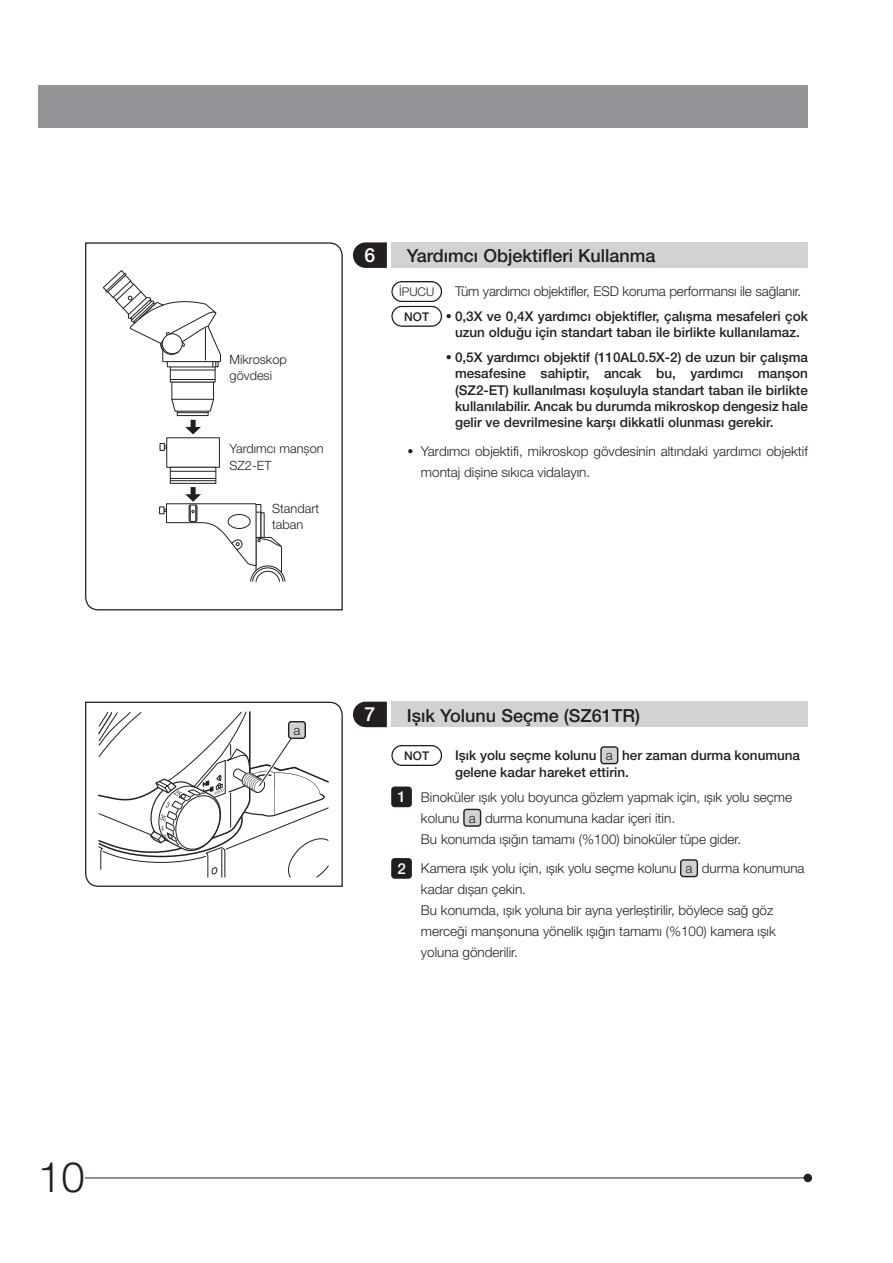
<style>
.page{position:relative;width:893px;height:1263px;background:#fff}
.page>*{position:absolute;margin:0;border:0;box-sizing:border-box;transform-origin:0 0}
.t1{font:300 42px "Helvetica Neue LT Pro";color:#231f20}
.t2{font:500 19.5px "Helvetica Neue LT Pro";color:#fff}
.t3{font:500 18px "Helvetica Neue LT Pro";color:#231f20}
.t4{font:500 15.15px "Helvetica Neue LT Pro";color:#fff}
.t5{font:300 13.5px/21px "Helvetica Neue LT Pro";color:#231f20}
.t6{font:500 13.5px/16.2px "Helvetica Neue LT Pro";color:#231f20}
.t7{font:300 12.75px/16.5px "Helvetica Neue LT Pro";color:#231f20}
.t8{font:500 12px "Helvetica Neue LT Pro";color:#231f20}
.t9{font:300 12px "Helvetica Neue LT Pro";color:#231f20}
.s1{font-family:"Olympus Leicht Normal";font-weight:400}
.s2{font-weight:500}
.s3{font-weight:300}
</style>
<div class="page">
<div style="left:804px;top:1174px;width:8px;height:8px;background:#231f20;border-radius:50%"></div>
<hr style="left:85px;top:1177px;width:723px;height:1px;background:#231f20">
<div style="left:38px;top:85px;width:770px;height:43px;background:#939598"></div>
<svg style="left:85px;top:701px;width:258px;height:186px"></svg>
<svg style="left:85px;top:242px;width:258px;height:369px"></svg>
<div style="left:601px;top:747px;width:17px;height:17px;background:#d1d2d4;border-radius:3px"></div>
<div style="left:600px;top:746px;width:18px;height:18px;border:1px solid #231f20;border-radius:3px"></div>
<div style="left:464px;top:809px;width:17px;height:17px;background:#d1d2d4;border-radius:3px"></div>
<div style="left:463px;top:809px;width:18px;height:18px;border:1px solid #231f20;border-radius:3px"></div>
<div style="left:681px;top:860px;width:16px;height:16px;background:#d1d2d4;border-radius:3px"></div>
<div style="left:680px;top:859px;width:18px;height:18px;border:1px solid #231f20;border-radius:3px"></div>
<div style="left:391px;top:745px;width:51px;height:21px;border:1px solid #231f20;border-radius:10px"></div>
<div style="left:391px;top:786px;width:21px;height:21px;background:#231f20;border-radius:3px"></div>
<div style="left:391px;top:858px;width:21px;height:21px;background:#231f20;border-radius:3px"></div>
<div style="left:391px;top:702px;width:417px;height:25px;background:#d1d2d4"></div>
<svg style="left:353px;top:702px;width:34px;height:25px"></svg>
<svg style="left:98px;top:711px;width:231px;height:166px"></svg>
<div style="left:289px;top:722px;width:16px;height:16px;background:#d1d2d4;border-radius:3px"></div>
<div style="left:288px;top:721px;width:18px;height:18px;border:1px solid #231f20;border-radius:3px"></div>
<div style="left:391px;top:281px;width:51px;height:21px;border:1px solid #231f20;border-radius:10px"></div>
<div style="left:391px;top:306px;width:51px;height:21px;border:1px solid #231f20;border-radius:10px"></div>
<div style="left:391px;top:242px;width:417px;height:26px;background:#d1d2d4"></div>
<svg style="left:353px;top:242px;width:34px;height:26px"></svg>
<h1 class="t1" style="left:38px;top:1151px;width:48px">10</h1>
<p class="t7" style="left:230px;top:351px;width:59px">Mikroskop gövdesi</p>
<p class="t7" style="left:230px;top:440px;width:95px">Yardımcı manşon<br>SZ2-ET</p>
<p class="t7" style="left:272px;top:500px;width:48px">Standart taban</p>
<h2 class="t2" style="left:365px;top:243px;width:12px">6</h2>
<h3 class="t3" style="left:407px;top:245px;width:250px">Yardımcı Objektifleri Kullanma</h3>
<p class="t9" style="left:399px;top:284px;width:37px">İPUCU</p>
<p class="t8" style="left:404px;top:309px;width:26px">NOT</p>
<p class="t5" style="left:446px;top:279px;width:363px;line-height:24.8px;text-align:center">Tüm yardımcı objektifler, ESD koruma performansı ile sağlanır.<br><span class="s1">·</span> <span class="s2">0,3X ve 0,4X yardımcı objektifler, çalışma mesafeleri çok</span></p>
<p class="t6" style="left:446px;top:320px;width:363px;line-height:24.8px;text-align:center">uzun olduğu için standart taban ile birlikte kullanılamaz.<br><span class="s1">·</span> 0,5X yardımcı objektif (110AL0.5X-2) de uzun bir çalışma</p>
<p class="t6" style="left:455px;top:365px;width:354px;text-align:justify">mesafesine sahiptir, ancak bu, yardımcı manşon (SZ2-ET) kullanılması koşuluyla standart taban ile birlikte kullanılabilir. Ancak bu durumda mikroskop dengesiz hale gelir ve devrilmesine karşı dikkatli olunması gerekir.</p>
<p class="t5" style="left:421px;top:441px;width:388px;text-indent:-13px"><span class="s1">·</span> Yardımcı objektifi, mikroskop gövdesinin altındaki yardımcı objektif montaj dişine sıkıca vidalayın.</p>
<p class="t5" style="left:293px;top:720px;width:9px">a</p>
<h2 class="t2" style="left:365px;top:703px;width:12px">7</h2>
<h3 class="t3" style="left:407px;top:704px;width:235px">Işık Yolunu Seçme (SZ61TR)</h3>
<p class="t6" style="left:455px;top:747px;width:347px">Işık yolu seçme kolunu <span class="s3">a</span> her zaman durma konumuna gelene kadar hareket ettirin.</p>
<p class="t5" style="left:421px;top:786px;width:373px">Binoküler ışık yolu boyunca gözlem yapmak için, ışık yolu seçme kolunu a durma konumuna kadar içeri itin.<br>Bu konumda ışığın tamamı (%100) binoküler tüpe gider.</p>
<p class="t5" style="left:421px;top:858px;width:385px">Kamera ışık yolu için, ışık yolu seçme kolunu a durma konumuna kadar dışarı çekin.<br>Bu konumda, ışık yoluna bir ayna yerleştirilir, böylece sağ göz merceği manşonuna yönelik ışığın tamamı (%100) kamera ışık yoluna gönderilir.</p>
<p class="t8" style="left:404px;top:748px;width:26px">NOT</p>
<p class="t4" style="left:397px;top:788px;width:10px">1</p>
<p class="t4" style="left:397px;top:859px;width:10px">2</p>
</div>
